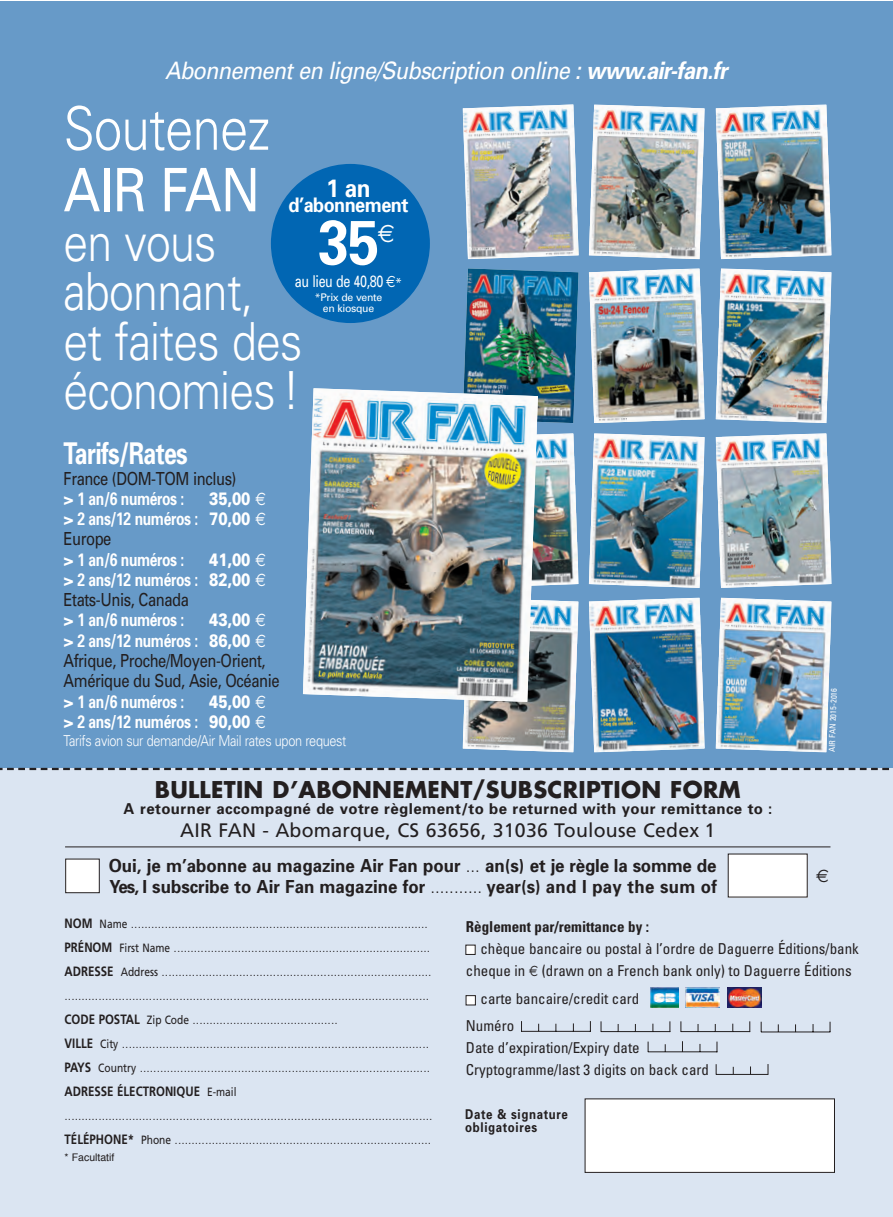
<style>
.page{position:relative;width:893px;height:1217px;background:#fff}
.page>*{position:absolute;margin:0;border:0;box-sizing:border-box;transform-origin:0 0}
.t1{font:700 62.7px "Univers";color:#fff;scale:.9 1}
.t2{font:300 60px "Univers";letter-spacing:-.015em;color:#fff;scale:.85 1}
.t3{font:60px "Univers";letter-spacing:-.015em;color:#fff;scale:.85 1}
.t4{font:300 52.5px/49.5px "Univers";letter-spacing:-.015em;color:#fff;scale:.85 1}
.t5{font:700 30px "Univers";letter-spacing:-.03em;color:#fff;scale:.77 1}
.t6{font:700 25.05px "Univers";color:#fff;scale:.9 1}
.t7{font:25.05px "Euro Sans";color:#fff;scale:.9 1}
.t8{font:italic 24px "Univers";color:#fff;scale:.9 1}
.t9{font:700 22.5px "Futura";letter-spacing:.015em;color:#231f20}
.t10{font:700 20.1px "Univers";letter-spacing:-.03em;color:#fff;scale:.9 1}
.t11{font:19.5px "Frutiger";letter-spacing:.01em;color:#231f20}
.t12{font:18px/20.2px "Univers";letter-spacing:-.03em;color:#231f20;text-align:justify;scale:.82 1}
.t13{font:700 18px "Univers";color:#231f20;scale:.94 1}
.t14{font:700 18px/20.2px "Univers";letter-spacing:-.03em;color:#fff;text-align:justify}
.t15{font:18px "Euro Sans";color:#231f20;scale:.95 1}
.t16{font:16.35px "Univers";letter-spacing:-.03em;color:#fff;scale:.77 1}
.t17{font:condensed 15px/21.8px "Univers";color:#231f20}
.t18{font:700 15px "Univers";letter-spacing:.03em;color:#231f20}
.t19{font:300 15px "Univers";letter-spacing:-.03em;color:#fff;scale:.85 1}
.t20{font:700 condensed 15px "Univers";color:#231f20}
.t21{font:300 13.5px/24px "Frutiger";color:#231f20;scale:.9 1}
.t22{font:700 13.5px/13.5px "Univers";letter-spacing:.055em;color:#231f20;scale:.85 1}
.t23{font:10.5px/10.5px "Univers";letter-spacing:-.03em;color:#fff;text-align:center}
.t24{font:10.5px "Helvetica";color:#231f20}
.t25{font:condensed 8.25px "Univers";color:#fff}
.s1{font-weight:700}
.s2{font-family:"Euro Sans"}
.s3{font-size:12.6px}
.s4{font-weight:900}
.s5{font-family:"Euro Sans";font-weight:400}
.s6{font-weight:400;color:#231f20}
.s7{font-weight:900;color:#fff}
.s8{font-family:"Euro Sans";color:#fff}
.s9{font-weight:700;color:#fff}
.s10{font-weight:300}
.s11{font-weight:400;font-size:12px}
.s12{font-family:"Euro Sans";font-stretch:normal}
</style>
<div class="page">
<div style="left:0;top:1px;width:892px;height:771px;background:#679ac8"></div>
<div style="left:0;top:767px;width:892px;height:449px;background:#dbe5f2"></div>
<div style="left:585px;top:1098px;width:249px;height:73px;background:#fff"></div>
<img style="left:716px;top:105px;width:115px;height:153px">
<img style="left:589px;top:105px;width:115px;height:153px">
<img style="left:463px;top:104px;width:116px;height:155px">
<img style="left:463px;top:268px;width:116px;height:155px">
<img style="left:589px;top:269px;width:115px;height:153px">
<img style="left:716px;top:269px;width:115px;height:153px">
<img style="left:538px;top:434px;width:40px;height:152px">
<img style="left:589px;top:434px;width:115px;height:153px">
<img style="left:716px;top:434px;width:115px;height:153px">
<img style="left:463px;top:600px;width:115px;height:151px">
<img style="left:589px;top:598px;width:115px;height:153px">
<img style="left:716px;top:598px;width:115px;height:153px">
<img style="left:303px;top:388px;width:235px;height:313px">
<div style="left:466px;top:944px;width:9px;height:10px;background:#fff"></div>
<div style="left:466px;top:995px;width:9px;height:9px;background:#fff"></div>
<div style="left:466px;top:995px;width:10px;height:9px;border:1px solid #231f20"></div>
<hr style="left:521px;top:1030px;width:70px;height:1px;background:#231f20">
<hr style="left:601px;top:1030px;width:69px;height:1px;background:#231f20">
<hr style="left:681px;top:1030px;width:69px;height:1px;background:#231f20">
<hr style="left:761px;top:1031px;width:69px;height:1px;background:#231f20">
<hr style="left:648px;top:1051px;width:69px;height:1px;background:#231f20">
<hr style="left:716px;top:1073px;width:52px;height:1px;background:#231f20">
<hr style="left:65px;top:846px;width:765px;height:1px;background:#231f20">
<img style="left:650px;top:987px;width:29px;height:20px">
<img style="left:686px;top:987px;width:34px;height:20px">
<img style="left:728px;top:987px;width:34px;height:20px">
<svg style="left:0;top:767px;width:892px;height:3px"></svg>
<div style="left:271px;top:164px;width:159px;height:159px;background:#0166b3;border-radius:50%"></div>
<div style="left:66px;top:858px;width:33px;height:34px;background:#fff"></div>
<div style="left:65px;top:858px;width:35px;height:34px;border:1px solid #231f20"></div>
<div style="left:728px;top:853px;width:79px;height:43px;background:#fff"></div>
<h3 class="t8" style="left:165px;top:62px;width:631px">Abonnementen ligne/Subscription online : <span class="s1">www.air-fan.fr</span></h3>
<h2 class="t2" style="left:64px;top:106px;width:245px">Soutenez</h2>
<h2 class="t3" style="left:64px;top:168px;width:233px">AIR FAN</h2>
<h3 class="t4" style="left:64px;top:222px;width:283px">en vous abonnant, et faites des économies !</h3>
<h3 class="t6" style="left:327px;top:178px;width:50px">1 an</h3>
<h3 class="t10" style="left:289px;top:197px;width:135px">d’abonnement</h3>
<h1 class="t1" style="left:318px;top:219px;width:69px">35</h1>
<h3 class="t7" style="left:378px;top:218px;width:20px">€</h3>
<p class="t16" style="left:295px;top:275px;width:141px">au lieu de 40,80 <span class="s2">€</span><span class="s3">*</span></p>
<p class="t23" style="left:315px;top:293px;width:69px">*Prix de vente en kiosque</p>
<h3 class="t5" style="left:64px;top:442px;width:163px">Tarifs/Rates</h3>
<h3 class="t12" style="left:64px;top:469px;width:212px">France (DOM-TOM inclus)</h3>
<h3 class="t14" style="left:64px;top:490px;width:122px">&gt; 1 an/6 numéros :</h3>
<h3 class="t14" style="left:64px;top:490px;width:204px;text-indent:146px"><span class="s4">35,00</span> <span class="s5">€ </span>&gt; 2 ans/12 numéros : <span class="s4">70,00</span> <span class="s5">€ </span><span class="s6">Europe</span></h3>
<h3 class="t14" style="left:64px;top:550px;width:122px">&gt; 1 an/6 numéros :</h3>
<h3 class="t12" style="left:64px;top:550px;width:248px;text-indent:146px"><span class="s7">41,00</span> <span class="s8">€ </span><span class="s9">&gt; 2 ans/12 numéros :</span> <span class="s7">82,00</span> <span class="s8">€ </span>Etats-Unis, Canada</h3>
<h3 class="t14" style="left:64px;top:611px;width:122px">&gt; 1 an/6 numéros :</h3>
<h3 class="t12" style="left:64px;top:611px;width:265px;text-align:left;text-indent:146px"><span class="s7">43,00</span> <span class="s8">€ </span><span class="s9">&gt; 2 ans/12 numéros :</span> <span class="s7">86,00</span> <span class="s8">€<br></span>Afrique, Proche/Moyen-Orient,<br>Amérique du Sud, Asie, Océanie</h3>
<h3 class="t14" style="left:64px;top:692px;width:122px">&gt; 1 an/6 numéros :</h3>
<h3 class="t14" style="left:64px;top:692px;width:204px;text-align:right"><span class="s4">45,00</span> <span class="s5">€<br></span>&gt; 2 ans/12 numéros : <span class="s4">90,00</span> <span class="s5">€</span></h3>
<p class="t19" style="left:64px;top:734px;width:334px">Tarifs avion sur demande/Air Mail rates upon request</p>
<h3 class="t9" style="left:155px;top:773px;width:587px">BULLETIN D’ABONNEMENT/SUBSCRIPTION FORM</h3>
<p class="t18" style="left:123px;top:803px;width:650px">A retourner accompagné de votre règlement/to be returned with your remittance to :</p>
<h3 class="t11" style="left:180px;top:822px;width:537px">AIR FAN - Abomarque, CS 63656, 31036 Toulouse Cedex 1</h3>
<h3 class="t13" style="left:109px;top:858px;width:648px">Oui, je m’abonne au magazine Air Fan pour <span class="s10">...</span> an(s) et je règle la somme de</h3>
<h3 class="t13" style="left:110px;top:879px;width:648px">Yes, I subscribe to Air Fan magazine for <span class="s10">...........</span> year(s) and I pay the sum of</h3>
<p class="t25" style="left:829px;top:752px;width:66px;rotate:-88deg">AIR FAN 2015-2016</p>
<h3 class="t15" style="left:816px;top:865px;width:15px">€</h3>
<p class="t21" style="left:65px;top:912px;width:410px"><span class="s1">NOM</span> <span class="s11">Name</span> ........................................................................................<br><span class="s1">PRÉNOM</span> <span class="s11">First Name</span> ............................................................................<br><span class="s1">ADRESSE</span> <span class="s11">Address</span> ................................................................................ ............................................................................................................<br><span class="s1">CODE POSTAL</span> <span class="s11">Zip Code</span> ...........................................<br><span class="s1">VILLE</span> <span class="s11">City</span> ...........................................................................................<br><span class="s1">PAYS</span> <span class="s11">Country</span> ......................................................................................<br><span class="s1">ADRESSE ÉLECTRONIQUE</span> <span class="s11">E-mail </span>.............................................................................................................<br><span class="s1">TÉLÉPHONE*</span> <span class="s11">Phone</span> ............................................................................</p>
<p class="t24" style="left:65px;top:1152px;width:51px">* Facultatif</p>
<p class="t20" style="left:466px;top:921px;width:185px">Règlement par/remittance by :</p>
<p class="t17" style="left:466px;top:938px;width:394px;text-indent:15px">chèque bancaire ou postal à l’ordre de Daguerre Éditions/bank cheque in <span class="s12">€</span> (drawn on a French bank only) to Daguerre Éditions</p>
<p class="t17" style="left:466px;top:986px;width:175px;line-height:27px;text-indent:15px">carte bancaire/credit card<br>Numéro</p>
<p class="t17" style="left:466px;top:1037px;width:245px">Date d’expiration/Expiry date<br>Cryptogramme/last 3 digits on back card</p>
<p class="t22" style="left:465px;top:1107px;width:122px">Date &amp; signature obligatoires</p>
</div>
